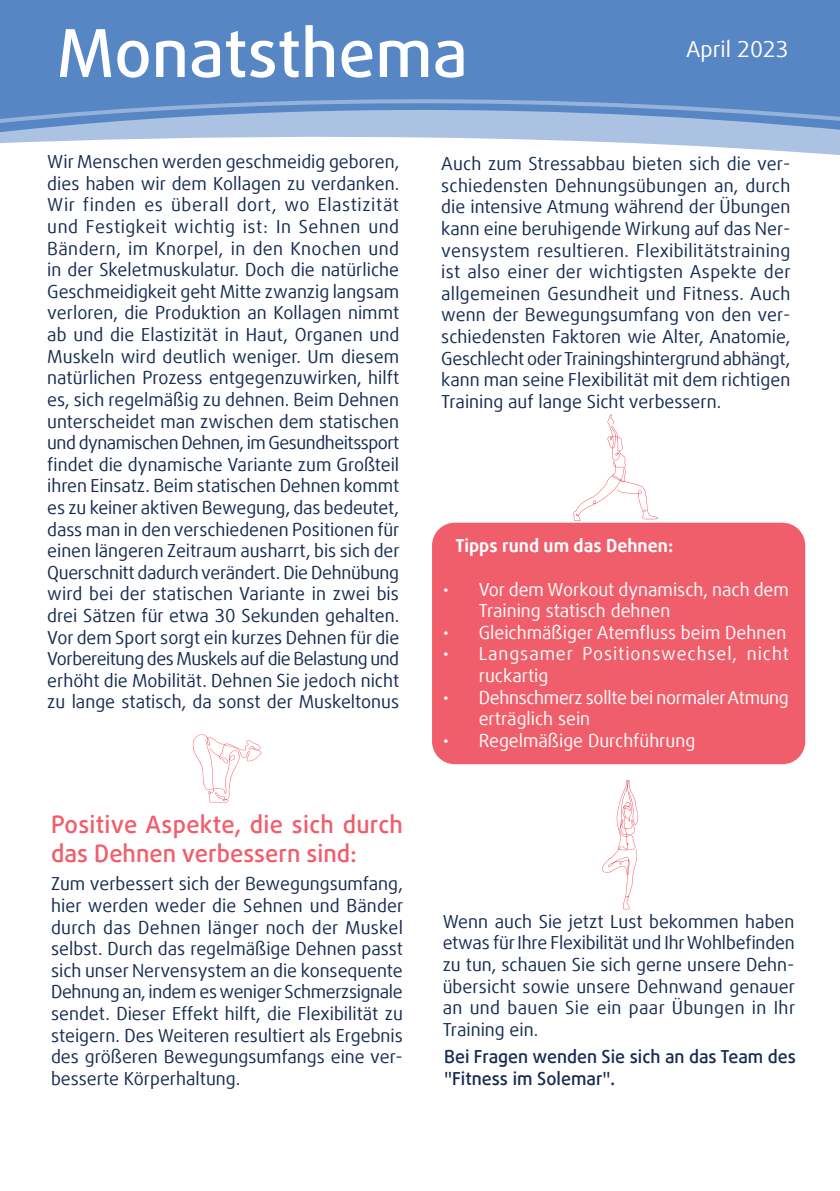
<style>
.page{position:relative;width:840px;height:1191px;background:#fff}
.page>*{position:absolute;margin:0;border:0;box-sizing:border-box;transform-origin:0 0}
.t1{font:500 66px "Daxline Offc";color:#fff}
.Fließtext{font:500 24px/28.8px "Daxline Offc";color:#f05e6b}
.t2{font:22px "Daxline Offc";color:#fff}
.Fließtext-2{font:18px/21.6px "Daxline Offc";color:#172b52;text-align:justify}
.t3{font:18px/21.6px "Daxline Offc";color:#fff}
.Fließtext-3{font:500 18px/21.6px "Daxline Offc";color:#172b52}
.t4{font:18px/21.6px "Daxline Offc";letter-spacing:-.02em;color:#fff}
.t5{font:18px/21.6px "Daxline Offc";letter-spacing:.05em;color:#fff}
.Fließtext-4{font:700 18px "Daxline Offc";color:#fff}
</style>
<div class="page">
<svg style="left:0;top:134px;width:839px;height:21px"></svg>
<div style="left:0;top:0;width:839px;height:134px;background:#5786c5"></div>
<svg style="left:0;top:97px;width:839px;height:30px;background:#7ba0d1"></svg>
<svg style="left:192px;top:734px;width:69px;height:68px"></svg>
<svg style="left:602px;top:779px;width:36px;height:130px"></svg>
<svg style="left:573px;top:414px;width:85px;height:107px"></svg>
<div style="left:432px;top:523px;width:372px;height:241px;background:#f05e6b;border-radius:23px"></div>
<p class="t1" style="left:57px;top:9px;width:412px">Monatsthema</p>
<p class="t2" style="left:685px;top:34px;width:104px">April 2023</p>
<p class="Fließtext-2" style="left:47px;top:151px;width:354px">Wir Menschen werden geschmeidig geboren, dies haben wir dem Kollagen zu verdanken.<br>Wir finden es überall dort, wo Elastizität und Festigkeit wichtig ist: In Sehnen und Bändern, im Knorpel, in den Knochen und in der Skeletmuskulatur. Doch die natürliche Geschmeidigkeit geht Mitte zwanzig langsam verloren, die Produktion an Kollagen nimmt ab und die Elastizität in Haut, Organen und Muskeln wird deutlich weniger. Um diesem natürlichen Prozess entgegenzuwirken, hilft es, sich regelmäßig zu dehnen. Beim Dehnen unterscheidet man zwischen dem statischen und dynamischen Dehnen, im Gesundheitssport findet die dynamische Variante zum Großteil ihren Einsatz. Beim statischen Dehnen kommt es zu keiner aktiven Bewegung, das bedeutet, dass man in den verschiedenen Positionen für einen längeren Zeitraum ausharrt, bis sich der Querschnitt dadurch verändert. Die Dehnübung wird bei der statischen Variante in zwei bis drei Sätzen für etwa 30 Sekunden gehalten.<br>Vor dem Sport sorgt ein kurzes Dehnen für die Vorbereitung des Muskels auf die Belastung und erhöht die Mobilität. Dehnen Sie jedoch nicht zu lange statisch, da sonst der Muskeltonus</p>
<p class="Fließtext" style="left:51px;top:809px;width:353px">Positive Aspekte, die sich durch das Dehnen verbessern sind:</p>
<p class="Fließtext-2" style="left:51px;top:873px;width:353px">Zum verbessert sich der Bewegungsumfang, hier werden weder die Sehnen und Bänder durch das Dehnen länger noch der Muskel selbst. Durch das regelmäßige Dehnen passt sich unser Nervensystem an die konsequente Dehnung an, indem es weniger Schmerzsignale sendet. Dieser Effekt hilft, die Flexibilität zu steigern. Des Weiteren resultiert als Ergebnis des größeren Bewegungsumfangs eine ver&shy;besserte Körperhaltung.</p>
<p class="Fließtext-2" style="left:441px;top:153px;width:350px">Auch zum Stressabbau bieten sich die ver&shy;schiedensten Dehnungsübungen an, durch die intensive Atmung während der Übungen kann eine beruhigende Wirkung auf das Ner&shy;vensystem resultieren. Flexibilitätstraining ist also einer der wichtigsten Aspekte der allgemeinen Gesundheit und Fitness. Auch wenn der Bewegungsumfang von den ver&shy;schiedensten Faktoren wie Alter, Anatomie, Geschlecht oder Trainingshintergrund abhängt, kann man seine Flexibilität mit dem richtigen Training auf lange Sicht verbessern.</p>
<p class="Fließtext-4" style="left:455px;top:534px;width:219px">Tipps rund um das Dehnen:</p>
<p class="t3" style="left:478px;top:578px;width:311px;text-indent:-36px">• Vor dem Workout dynamisch, nach dem<br>Training statisch dehnen</p>
<p class="t3" style="left:442px;top:621px;width:345px">• Gleichmäßiger Atemfluss beim Dehnen</p>
<p class="t5" style="left:478px;top:643px;width:311px;text-indent:-36px">• Langsamer Positionswechsel, nicht ruckartig</p>
<p class="t4" style="left:478px;top:686px;width:311px;text-indent:-36px">• Dehnschmerz sollte bei normaler Atmung erträglich sein</p>
<p class="t3" style="left:442px;top:729px;width:254px">• Regelmäßige Durchführung</p>
<p class="Fließtext-2" style="left:442px;top:910px;width:354px">Wenn auch Sie jetzt Lust bekommen haben etwas für Ihre Flexibilität und Ihr Wohlbefinden zu tun, schauen Sie sich gerne unsere Dehn&shy;übersicht sowie unsere Dehnwand genauer an und bauen Sie ein paar Übungen in Ihr Training ein.</p>
<p class="Fließtext-3" style="left:444px;top:1046px;width:353px">Bei Fragen wenden Sie sich an das Team des "Fitness im Solemar".</p>
</div>
